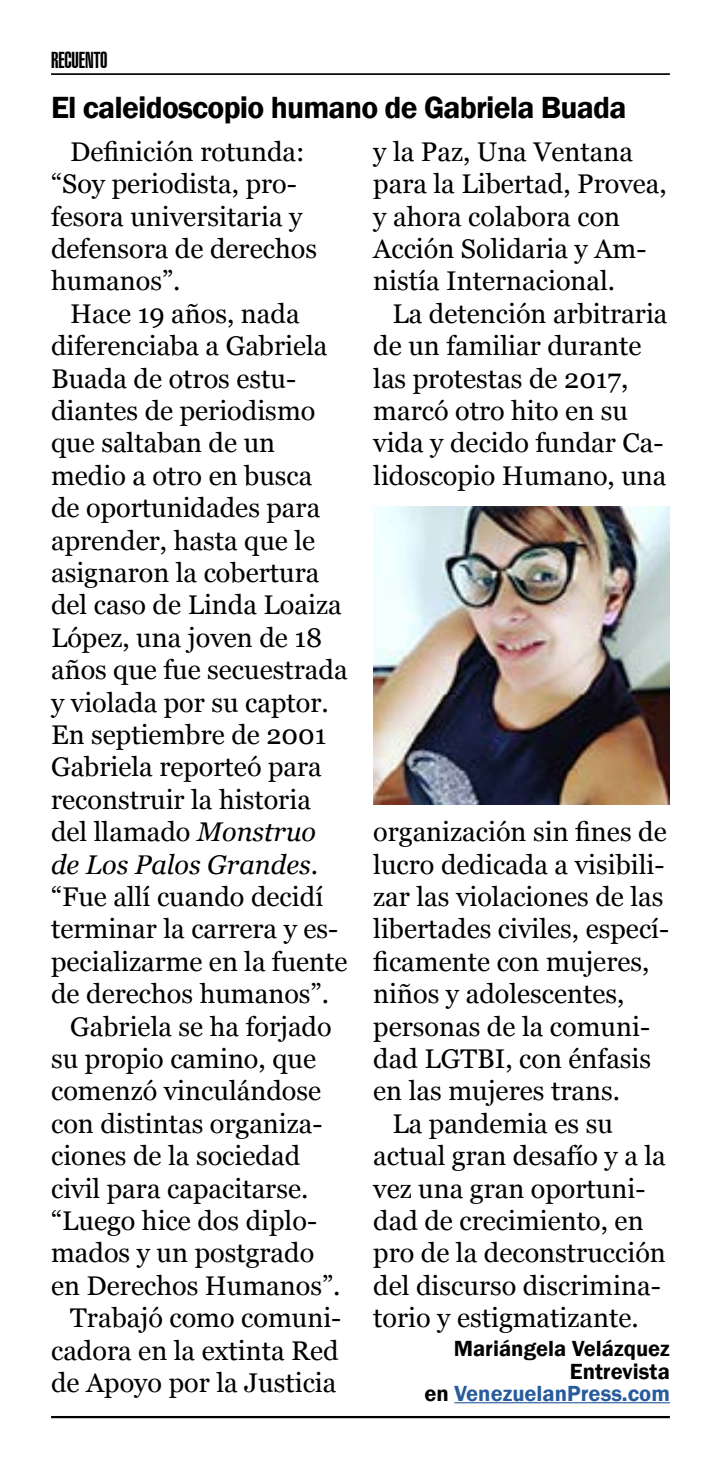
<style>
.page{position:relative;width:721px;height:1467px;background:#fff}
.page>*{position:absolute;margin:0;border:0;box-sizing:border-box;transform-origin:0 0}
.t1{font:600 31.5px "Franklin Gothic";letter-spacing:-.025em;color:#000}
.t2{font:27px/32.4px "Georgia";color:#000}
.t3{font:italic 27px "Georgia";color:#000}
.t4{font:600 22.5px/22.5px "Franklin Gothic";color:#000;text-align:right}
.t5{font:900 extra-condensed 22.5px "Swiss 911 BT";color:#000}
.s1{font-style:italic}
.s2{font-style:normal}
.s3{color:#275b9b}
</style>
<div class="page">
<hr style="left:454px;top:1402px;width:215px;height:1px;background:#275b9b">
<hr style="left:51px;top:73px;width:618px;height:2px;background:#000">
<hr style="left:51px;top:1416px;width:618px;height:2px;background:#000">
<img style="left:373px;top:507px;width:296px;height:298px">
<p class="t5" style="left:51px;top:48px;width:58px">RECUENTO</p>
<p class="t1" style="left:51px;top:88px;width:576px">El caleidoscopio humano de Gabriela Buada</p>
<p class="t2" style="left:51px;top:136px;width:267px;text-indent:19px">Definición rotunda: “Soy periodista, pro&shy;fesora universitaria y defensora de derechos humanos”.</p>
<p class="t2" style="left:70px;top:298px;width:231px">Hace 19 años, nada</p>
<p class="t2" style="left:51px;top:330px;width:278px">diferenciaba a Gabriela</p>
<p class="t2" style="left:51px;top:363px;width:246px">Buada de otros estu-</p>
<p class="t2" style="left:51px;top:395px;width:265px">diantes de periodismo</p>
<p class="t2" style="left:51px;top:427px;width:225px">que saltaban de un</p>
<p class="t2" style="left:51px;top:460px;width:263px">medio a otro en busca</p>
<p class="t2" style="left:51px;top:492px;width:270px">de oportunidades para</p>
<p class="t2" style="left:51px;top:525px;width:265px">aprender, hasta que le</p>
<p class="t2" style="left:51px;top:557px;width:269px">asignaron la cobertura</p>
<p class="t2" style="left:51px;top:589px;width:292px">del caso de Linda Loaiza</p>
<p class="t2" style="left:51px;top:622px;width:272px">López, una joven de 18</p>
<p class="t2" style="left:51px;top:654px;width:298px">años que fue secuestrada</p>
<p class="t2" style="left:51px;top:687px;width:279px">y violada por su captor.</p>
<p class="t2" style="left:51px;top:719px;width:276px">En septiembre de 2001</p>
<p class="t2" style="left:51px;top:751px;width:272px">Gabriela reporteó para</p>
<p class="t2" style="left:51px;top:784px;width:261px">reconstruir la historia</p>
<p class="t2" style="left:51px;top:816px;width:266px">del llamado <span class="s1">Monstruo</span></p>
<p class="t3" style="left:51px;top:847px;width:268px">de Los Palos Grandes<span class="s2">.</span></p>
<p class="t2" style="left:51px;top:881px;width:273px">“Fue allí cuando decidí</p>
<p class="t2" style="left:51px;top:913px;width:288px">terminar la carrera y es-</p>
<p class="t2" style="left:51px;top:946px;width:298px">pecializarme en la fuente</p>
<p class="t2" style="left:51px;top:978px;width:279px">de derechos humanos”.</p>
<p class="t2" style="left:70px;top:1011px;width:263px">Gabriela se ha forjado</p>
<p class="t2" style="left:51px;top:1043px;width:266px">su propio camino, que</p>
<p class="t2" style="left:51px;top:1075px;width:271px">comenzó vinculándose</p>
<p class="t2" style="left:51px;top:1108px;width:273px">con distintas organiza-</p>
<p class="t2" style="left:51px;top:1140px;width:250px">ciones de la sociedad</p>
<p class="t2" style="left:51px;top:1173px;width:258px">civil para capacitarse.</p>
<p class="t2" style="left:51px;top:1205px;width:267px">“Luego hice dos diplo-</p>
<p class="t2" style="left:51px;top:1237px;width:264px">mados y un postgrado</p>
<p class="t2" style="left:51px;top:1270px;width:291px">en Derechos Humanos”.</p>
<p class="t2" style="left:70px;top:1302px;width:272px">Trabajó como comuni-</p>
<p class="t2" style="left:51px;top:1335px;width:289px">cadora en la extinta Red</p>
<p class="t2" style="left:51px;top:1367px;width:287px">de Apoyo por la Justicia</p>
<p class="t2" style="left:373px;top:136px;width:295px">y la Paz, Una Ventana para la Libertad, Provea, y ahora colabora con<br>Acción Solidaria y Am&shy;nistía Internacional.</p>
<p class="t2" style="left:373px;top:298px;width:295px;text-indent:19px">La detención arbitraria de un familiar durante las protestas de 2017, marcó otro hito en su vida y decido fundar Ca&shy;lidoscopio Humano, una</p>
<p class="t2" style="left:373px;top:816px;width:295px">organización sin fines de</p>
<p class="t2" style="left:373px;top:849px;width:292px">lucro dedicada a visibili-</p>
<p class="t2" style="left:373px;top:881px;width:291px">zar las violaciones de las</p>
<p class="t2" style="left:373px;top:913px;width:297px">libertades civiles, especí-</p>
<p class="t2" style="left:373px;top:946px;width:277px">ficamente con mujeres,</p>
<p class="t2" style="left:373px;top:978px;width:252px">niños y adolescentes,</p>
<p class="t2" style="left:373px;top:1011px;width:278px">personas de la comuni-</p>
<p class="t2" style="left:373px;top:1043px;width:279px">dad LGTBI, con énfasis</p>
<p class="t2" style="left:373px;top:1075px;width:248px">en las mujeres trans.</p>
<p class="t2" style="left:392px;top:1108px;width:222px">La pandemia es su</p>
<p class="t2" style="left:373px;top:1140px;width:294px">actual gran desafío y a la</p>
<p class="t2" style="left:373px;top:1173px;width:273px">vez una gran oportuni-</p>
<p class="t2" style="left:373px;top:1205px;width:272px">dad de crecimiento, en</p>
<p class="t2" style="left:373px;top:1237px;width:294px">pro de la deconstrucción</p>
<p class="t2" style="left:373px;top:1270px;width:289px">del discurso discrimina-</p>
<p class="t2" style="left:373px;top:1302px;width:267px">torio y estigmatizante.</p>
<p class="t4" style="left:424px;top:1338px;width:247px">Mariángela Velázquez<br>Entrevista<br>en <span class="s3">VenezuelanPress.com</span></p>
</div>
